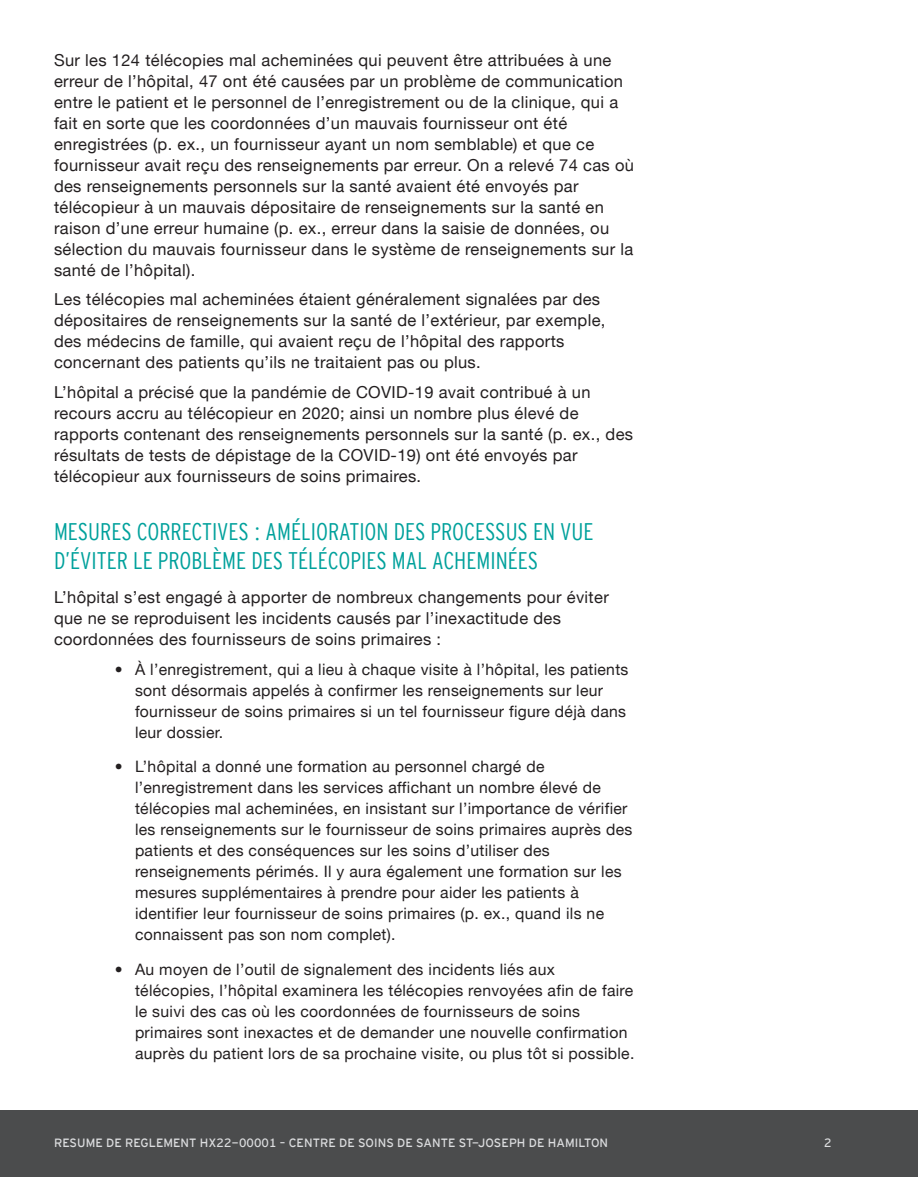
<style>
.page{position:relative;width:918px;height:1188px;background:#fff}
.page>*{position:absolute;margin:0;border:0;box-sizing:border-box;transform-origin:0 0}
.Subhead_1{font:24px/28.8px "Interstate Cond Mono Lgt";color:#00a19c}
.Body_text{font:16.5px/21px "Helvetica Neue LT";letter-spacing:.02em;color:#231f20}
.t1{font:15.75px/21px "Helvetica Neue LT";letter-spacing:.02em;color:#231f20}
.t2{font:12px "Interstate Mono";letter-spacing:.005em;color:#dcdddf}
.s1{font-family:"Helvetica Neue CE"}
</style>
<div class="page">
<div style="left:0;top:1110px;width:918px;height:67px;background:#4b4c4d"></div>
<p class="Body_text" style="left:54px;top:49px;width:582px">Sur les 124 télécopies mal acheminées qui peuvent être attribuées à une erreur de l’hôpital, 47 ont été causées par un problème de communication entre le patient et le personnel de l’enregistrement ou de la clinique, qui a fait en sorte que les coordonnées d’un mauvais fournisseur ont été enregistrées (p. ex., un fournisseur ayant un nom semblable) et que ce fournisseur avait reçu des renseignements par erreur. On a relevé 74 cas où des renseignements personnels sur la santé avaient été envoyés par télécopieur à un mauvais dépositaire de renseignements sur la santé en raison d’une erreur humaine (p. ex., erreur dans la saisie de données, ou sélection du mauvais fournisseur dans le système de renseignements sur la santé de l’hôpital).</p>
<p class="Body_text" style="left:54px;top:289px;width:553px">Les télécopies mal acheminées étaient généralement signalées par des dépositaires de renseignements sur la santé de l’extérieur, par exemple, des médecins de famille, qui avaient reçu de l’hôpital des rapports concernant des patients qu’ils ne traitaient pas ou plus.</p>
<p class="Body_text" style="left:54px;top:381px;width:581px">L’hôpital a précisé que la pandémie de COVID-19 avait contribué à un recours accru au télécopieur en 2020; ainsi un nombre plus élevé de rapports contenant des renseignements personnels sur la santé (p. ex., des résultats de tests de dépistage de la COVID-19) ont été envoyés par télécopieur aux fournisseurs de soins primaires.</p>
<p class="Subhead_1" style="left:54px;top:517px;width:541px">MESURES CORRECTIVES : AMÉLIORATION DES PROCESSUS EN VUE<br>D’ÉVITER LE PROBLÈME DES TÉLÉCOPIES MAL ACHEMINÉES</p>
<p class="Body_text" style="left:54px;top:586px;width:556px">L’hôpital s’est engagé à apporter de nombreux changements pour éviter que ne se reproduisent les incidents causés par l’inexactitude des coordonnées des fournisseurs de soins primaires :</p>
<p class="t1" style="left:135px;top:658px;width:495px;text-indent:-20px"><span class="s1">•</span> À l’enregistrement, qui a lieu à chaque visite à l’hôpital, les patients sont désormais appelés à confirmer les renseignements sur leur fournisseur de soins primaires si un tel fournisseur figure déjà dans leur dossier.</p>
<p class="t1" style="left:135px;top:756px;width:499px;text-indent:-20px"><span class="s1">•</span> L’hôpital a donné une formation au personnel chargé de l’enregistrement dans les services affichant un nombre élevé de télécopies mal acheminées, en insistant sur l’importance de vérifier les renseignements sur le fournisseur de soins primaires auprès des patients et des conséquences sur les soins d’utiliser des renseignements périmés. Il y aura également une formation sur les mesures supplémentaires à prendre pour aider les patients à identifier leur fournisseur de soins primaires (p. ex., quand ils ne connaissent pas son nom complet).</p>
<p class="t1" style="left:135px;top:958px;width:501px;text-indent:-20px"><span class="s1">•</span> Au moyen de l’outil de signalement des incidents liés aux télécopies, l’hôpital examinera les télécopies renvoyées afin de faire le suivi des cas où les coordonnées de fournisseurs de soins primaires sont inexactes et de demander une nouvelle confirmation auprès du patient lors de sa prochaine visite, ou plus tôt si possible.</p>
<p class="t2" style="left:54px;top:1136px;width:556px">RESUME DE REGLEMENT HX22-00001 – CENTRE DE SOINS DE SANTE ST-JOSEPH DE HAMILTON</p>
<p class="t2" style="left:824px;top:1136px;width:9px">2</p>
</div>
